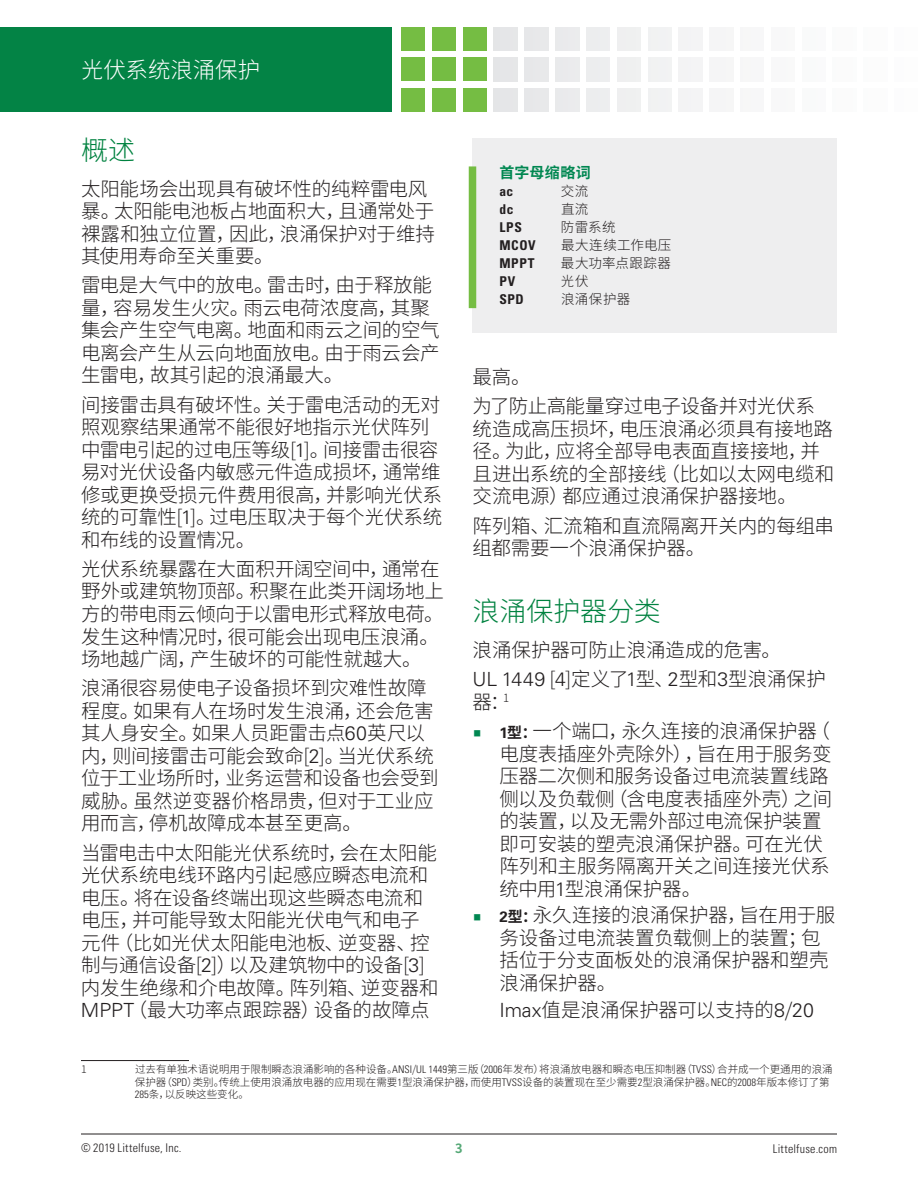
<style>
.page{position:relative;width:918px;height:1188px;background:#fff}
.page>*{position:absolute;margin:0;border:0;box-sizing:border-box;transform-origin:0 0}
.Head_1{font:300 27px "Noto Sans CJ Ksc";color:#008240}
.t1{font:300 22.5px "Noto Sans CJ Ksc";color:#fff}
.Body_text{font:300 19.5px/22.5px "Noto Sans CJ Ksc";letter-spacing:-.01em;color:#231f20}
.Pull_Quote_Head{font:700 15px "Noto Sans CJ Ksc";letter-spacing:.02em;color:#008751}
.Pull_Quotes{font:300 13.5px "Noto Sans CJ Ksc";letter-spacing:.035em;color:#231f20}
.Pull_Quotes-2{font:700 condensed 13.5px "Univers LT Std";letter-spacing:.045em;color:#231f20}
.t2{font:700 12.75px "Noto Sans CJ Ksc";color:#54a876}
.t3{font:300 condensed 12px "Univers LT Std";letter-spacing:.02em;color:#231f20}
.Footnote{font:300 10.5px/12.6px "Noto Sans CJ Ksc";color:#231f20}
.s1{font-family:"Univers LT Std"}
.s2{color:#008751}
.s3{font-family:"Univers LT Std";font-weight:700;font-size:15px}
.s4{font-weight:700;font-size:15px}
.s5{font-family:"Univers LT Std";font-stretch:condensed}
</style>
<div class="page">
<div style="left:0;top:27px;width:392px;height:85px;background:#038345"></div>
<div style="left:833px;top:27px;width:23px;height:23px;background:#fbfbfb"></div>
<div style="left:833px;top:58px;width:23px;height:23px;background:#fbfbfb"></div>
<div style="left:833px;top:89px;width:23px;height:23px;background:#fbfbfb"></div>
<div style="left:802px;top:27px;width:24px;height:23px;background:#f9fafa"></div>
<div style="left:802px;top:58px;width:24px;height:23px;background:#f9fafa"></div>
<div style="left:802px;top:89px;width:24px;height:23px;background:#f9fafa"></div>
<div style="left:771px;top:27px;width:24px;height:23px;background:#f8f8f9"></div>
<div style="left:771px;top:58px;width:24px;height:23px;background:#f8f8f9"></div>
<div style="left:771px;top:89px;width:24px;height:23px;background:#f8f8f9"></div>
<div style="left:740px;top:27px;width:24px;height:23px;background:#f7f7f8"></div>
<div style="left:740px;top:58px;width:24px;height:23px;background:#f7f7f8"></div>
<div style="left:740px;top:89px;width:24px;height:23px;background:#f7f7f8"></div>
<div style="left:710px;top:27px;width:23px;height:23px;background:#f5f5f6"></div>
<div style="left:710px;top:58px;width:23px;height:23px;background:#f5f5f6"></div>
<div style="left:710px;top:89px;width:23px;height:23px;background:#f5f5f6"></div>
<div style="left:679px;top:27px;width:23px;height:23px;background:#f3f3f5"></div>
<div style="left:679px;top:58px;width:23px;height:23px;background:#f3f3f5"></div>
<div style="left:679px;top:89px;width:23px;height:23px;background:#f3f3f5"></div>
<div style="left:648px;top:27px;width:24px;height:23px;background:#f1f2f3"></div>
<div style="left:648px;top:58px;width:24px;height:23px;background:#f1f2f3"></div>
<div style="left:648px;top:89px;width:24px;height:23px;background:#f1f2f3"></div>
<div style="left:617px;top:27px;width:24px;height:23px;background:#eff0f0"></div>
<div style="left:617px;top:58px;width:24px;height:23px;background:#eff0f0"></div>
<div style="left:617px;top:89px;width:24px;height:23px;background:#eff0f0"></div>
<div style="left:586px;top:27px;width:24px;height:23px;background:#ecedee"></div>
<div style="left:586px;top:58px;width:24px;height:23px;background:#ecedee"></div>
<div style="left:586px;top:89px;width:24px;height:23px;background:#ecedee"></div>
<div style="left:556px;top:27px;width:23px;height:23px;background:#eaeaec"></div>
<div style="left:556px;top:58px;width:23px;height:23px;background:#eaeaec"></div>
<div style="left:556px;top:89px;width:23px;height:23px;background:#eaeaec"></div>
<div style="left:525px;top:27px;width:23px;height:23px;background:#e8e8ea"></div>
<div style="left:525px;top:58px;width:23px;height:23px;background:#e8e8ea"></div>
<div style="left:525px;top:89px;width:23px;height:23px;background:#e8e8ea"></div>
<div style="left:494px;top:27px;width:24px;height:23px;background:#e5e6e8"></div>
<div style="left:494px;top:58px;width:24px;height:23px;background:#e5e6e8"></div>
<div style="left:494px;top:89px;width:24px;height:23px;background:#e5e6e8"></div>
<div style="left:463px;top:27px;width:23px;height:23px;background:#75bd43"></div>
<div style="left:463px;top:58px;width:23px;height:23px;background:#75bd43"></div>
<div style="left:463px;top:89px;width:23px;height:23px;background:#75bd43"></div>
<div style="left:432px;top:27px;width:24px;height:23px;background:#75bd43"></div>
<div style="left:432px;top:58px;width:24px;height:23px;background:#75bd43"></div>
<div style="left:432px;top:89px;width:24px;height:23px;background:#75bd43"></div>
<div style="left:401px;top:27px;width:24px;height:23px;background:#75bd43"></div>
<div style="left:401px;top:58px;width:24px;height:23px;background:#75bd43"></div>
<div style="left:401px;top:89px;width:24px;height:23px;background:#75bd43"></div>
<hr style="left:81px;top:1134px;width:756px;height:1px;background:#231f20">
<div style="left:472px;top:138px;width:365px;height:195px;background:#eeeeef"></div>
<div style="left:469px;top:166px;width:7px;height:142px;background:#75bd43"></div>
<hr style="left:81px;top:1060px;width:108px;height:1px;background:#231f20">
<p class="t1" style="left:81px;top:58px;width:181px">光伏系统浪涌保护</p>
<p class="Head_1" style="left:81px;top:135px;width:56px">概述</p>
<p class="Body_text" style="left:81px;top:178px;width:356px">太阳能场会出现具有破坏性的纯粹雷电风暴。太阳能电池板占地面积大，且通常处于裸露和独立位置，因此，浪涌保护对于维持其使用寿命至关重要。</p>
<p class="Body_text" style="left:81px;top:274px;width:360px">雷电是大气中的放电。雷击时，由于释放能量，容易发生火灾。雨云电荷浓度高，其聚集会产生空气电离。地面和雨云之间的空气电离会产生从云向地面放电。由于雨云会产生雷电，故其引起的浪涌最大。</p>
<p class="Body_text" style="left:81px;top:394px;width:363px">间接雷击具有破坏性。关于雷电活动的无对照观察结果通常不能很好地指示光伏阵列中雷电引起的过电压等级[<span class="s1">1</span>]。间接雷击很容易对光伏设备内敏感元件造成损坏，通常维修或更换受损元件费用很高，并影响光伏系统的可靠性[<span class="s1">1</span>]。过电压取决于每个光伏系统和布线的设置情况。</p>
<p class="Body_text" style="left:81px;top:558px;width:365px">光伏系统暴露在大面积开阔空间中，通常在野外或建筑物顶部。积聚在此类开阔场地上方的带电雨云倾向于以雷电形式释放电荷。发生这种情况时，很可能会出现电压浪涌。场地越广阔，产生破坏的可能性就越大。</p>
<p class="Body_text" style="left:81px;top:677px;width:359px">浪涌很容易使电子设备损坏到灾难性故障程度。如果有人在场时发生浪涌，还会危害其人身安全。如果人员距雷击点<span class="s1">60</span>英尺以内，则间接雷击可能会致命[<span class="s1">2</span>]。当光伏系统位于工业场所时，业务运营和设备也会受到威胁。虽然逆变器价格昂贵，但对于工业应用而言，停机故障成本甚至更高。</p>
<p class="Body_text" style="left:81px;top:842px;width:359px">当雷电击中太阳能光伏系统时，会在太阳能光伏系统电线环路内引起感应瞬态电流和电压。将在设备终端出现这些瞬态电流和电压，并可能导致太阳能光伏电气和电子元件（比如光伏太阳能电池板、逆变器、控制与通信设备[<span class="s1">2</span>]）以及建筑物中的设备[<span class="s1">3</span>]内发生绝缘和介电故障。阵列箱、逆变器和<br><span class="s1">MPPT</span>（最大功率点跟踪器）设备的故障点</p>
<p class="Pull_Quote_Head" style="left:500px;top:164px;width:93px">首字母缩略词</p>
<p class="Pull_Quotes-2" style="left:500px;top:183px;width:15px">ac</p>
<p class="Pull_Quotes" style="left:561px;top:184px;width:29px">交流</p>
<p class="Pull_Quotes-2" style="left:500px;top:201px;width:15px">dc</p>
<p class="Pull_Quotes" style="left:561px;top:202px;width:29px">直流</p>
<p class="Pull_Quotes-2" style="left:500px;top:219px;width:24px">LPS</p>
<p class="Pull_Quotes" style="left:561px;top:220px;width:56px">防雷系统</p>
<p class="Pull_Quotes-2" style="left:500px;top:237px;width:38px">MCOV</p>
<p class="Pull_Quotes" style="left:561px;top:238px;width:112px">最大连续工作电压</p>
<p class="Pull_Quotes-2" style="left:500px;top:255px;width:37px">MPPT</p>
<p class="Pull_Quotes" style="left:561px;top:256px;width:112px">最大功率点跟踪器</p>
<p class="Pull_Quotes-2" style="left:500px;top:273px;width:17px">PV</p>
<p class="Pull_Quotes" style="left:561px;top:274px;width:29px">光伏</p>
<p class="Pull_Quotes-2" style="left:500px;top:291px;width:26px">SPD</p>
<p class="Pull_Quotes" style="left:561px;top:292px;width:71px">浪涌保护器</p>
<p class="Body_text" style="left:472px;top:366px;width:60px">最高。</p>
<p class="Body_text" style="left:472px;top:395px;width:363px">为了防止高能量穿过电子设备并对光伏系统造成高压损坏，电压浪涌必须具有接地路径。为此，应将全部导电表面直接接地，并且进出系统的全部接线（比如以太网电缆和交流电源）都应通过浪涌保护器接地。</p>
<p class="Body_text" style="left:472px;top:515px;width:363px">阵列箱、汇流箱和直流隔离开关内的每组串组都需要一个浪涌保护器。</p>
<p class="Head_1" style="left:472px;top:596px;width:190px">浪涌保护器分类</p>
<p class="Body_text" style="left:472px;top:639px;width:310px">浪涌保护器可防止浪涌造成的危害。</p>
<p class="Body_text" style="left:472px;top:668px;width:355px"><span class="s1">UL 1449</span> [<span class="s1">4</span>]定义了<span class="s1">1</span>型、<span class="s1">2</span>型和<span class="s1">3</span>型浪涌保护器：<sup>1</sup></p>
<p class="Body_text" style="left:500px;top:720px;width:334px;text-indent:-27px"><span class="s2">▪</span> <span class="s3">1</span><span class="s4">型：</span>一个端口，永久连接的浪涌保护器（电度表插座外壳除外），旨在用于服务变压器二次侧和服务设备过电流装置线路侧以及负载侧（含电度表插座外壳）之间的装置，以及无需外部过电流保护装置即可安装的塑壳浪涌保护器。可在光伏阵列和主服务隔离开关之间连接光伏系统中用<span class="s1">1</span>型浪涌保护器。</p>
<p class="Body_text" style="left:500px;top:904px;width:337px;text-indent:-27px"><span class="s2">▪</span> <span class="s3">2</span><span class="s4">型：</span>永久连接的浪涌保护器，旨在用于服务设备过电流装置负载侧上的装置；包括位于分支面板处的浪涌保护器和塑壳浪涌保护器。</p>
<p class="Body_text" style="left:500px;top:999px;width:316px"><span class="s1">Imax</span>值是浪涌保护器可以支持的<span class="s1">8</span>/<span class="s1">20</span></p>
<p class="Footnote" style="left:81px;top:1063px;width:7px">1</p>
<p class="Footnote" style="left:135px;top:1063px;width:699px">过去有单独术语说明用于限制瞬态浪涌影响的各种设备。<span class="s5">ANSI</span>/<span class="s5">UL 1449</span>第三版（<span class="s5">2006</span>年发布）将浪涌放电器和瞬态电压抑制器（<span class="s5">TVSS</span>）合并成一个更通用的浪涌保护器（<span class="s5">SPD</span>）类别。传统上使用浪涌放电器的应用现在需要<span class="s5">1</span>型浪涌保护器，而使用<span class="s5">TVSS</span>设备的装置现在至少需要<span class="s5">2</span>型浪涌保护器。<span class="s5">NEC</span>的<span class="s5">2008</span>年版本修订了第<br><span class="s5">285</span>条，以反映这些变化。</p>
<p class="t3" style="left:81px;top:1140px;width:102px">© 2019 Littelfuse, Inc.</p>
<p class="t2" style="left:455px;top:1141px;width:9px">3</p>
<p class="t3" style="left:773px;top:1141px;width:66px">Littelfuse.com</p>
</div>
